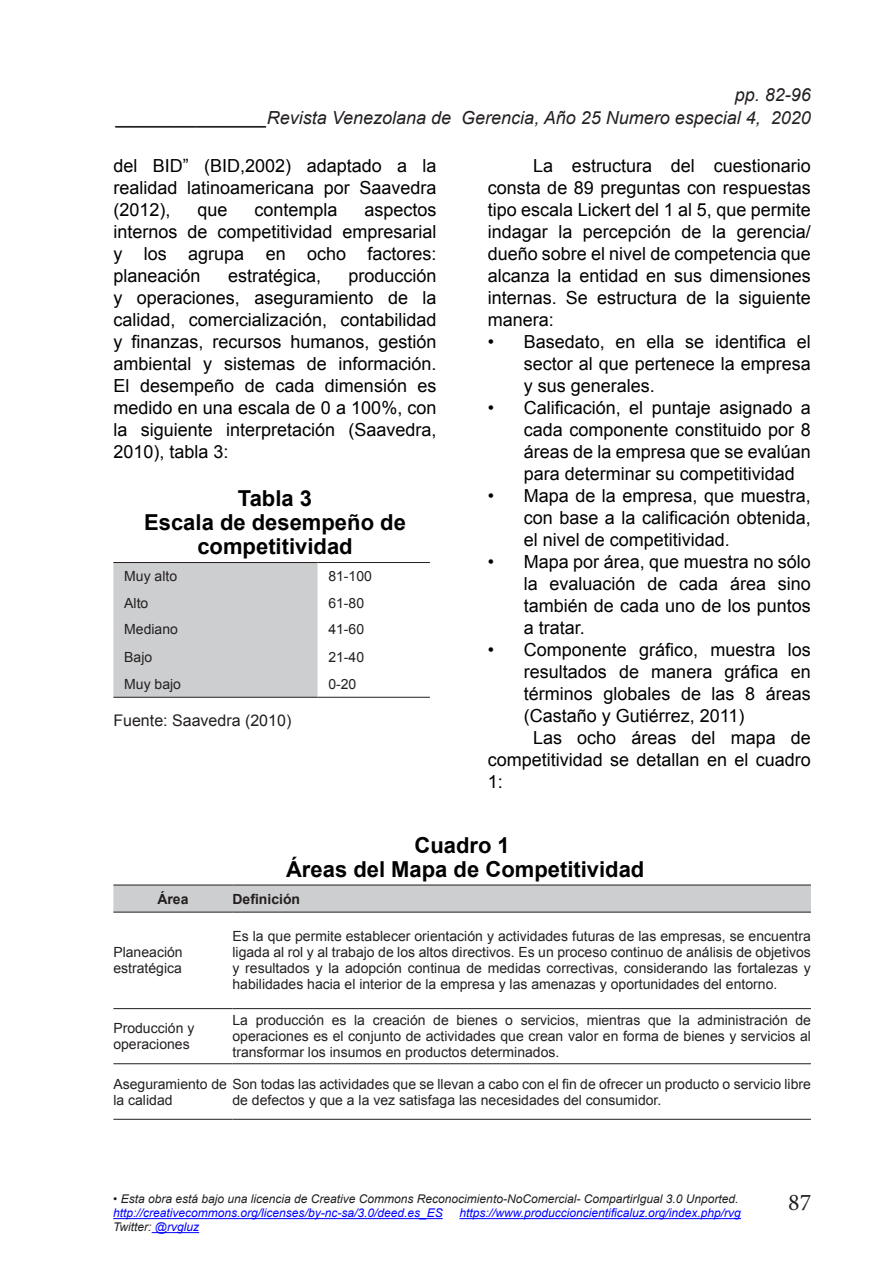
<style>
.page{position:relative;width:879px;height:1276px;background:#fff}
.page>*{position:absolute;margin:0;border:0;box-sizing:border-box;transform-origin:0 0}
.t1{font:24px "Minion Pro";color:#231f20}
.t2{font:700 22px/24px "Arial";color:#000;text-align:center}
.t3{font:18px/22px "Arial";color:#000;text-align:justify}
.t4{font:italic 18px "Arial";color:#231f20}
.t5{font:16px "Arial";color:#231f20}
.t6{font:14px/16px "Arial";color:#231f20}
.t7{font:700 14px "Arial";color:#231f20}
.t8{font:italic 12px "Arial";color:#231f20}
.t9{font:italic 12px "Arial";color:#00f}
.s1{color:#00f}
</style>
<div class="page">
<hr style="left:113px;top:1218px;width:330px;height:1px;background:#00f">
<hr style="left:459px;top:1218px;width:282px;height:1px;background:#00f">
<hr style="left:152px;top:1232px;width:47px;height:1px;background:#00f">
<div style="left:113px;top:563px;width:204px;height:134px;background:#cdced0"></div>
<hr style="left:113px;top:562px;width:204px;height:1px;background:#231f20">
<hr style="left:317px;top:562px;width:113px;height:1px;background:#231f20">
<hr style="left:113px;top:697px;width:204px;height:1px;background:#231f20">
<hr style="left:317px;top:697px;width:113px;height:1px;background:#231f20">
<div style="left:113px;top:885px;width:698px;height:26px;background:#cdced0"></div>
<hr style="left:113px;top:911px;width:119px;height:1px;background:#231f20">
<hr style="left:232px;top:911px;width:579px;height:1px;background:#231f20">
<hr style="left:113px;top:1008px;width:119px;height:1px;background:#231f20">
<hr style="left:232px;top:1008px;width:579px;height:1px;background:#231f20">
<hr style="left:113px;top:1063px;width:119px;height:1px;background:#231f20">
<hr style="left:232px;top:1063px;width:579px;height:1px;background:#231f20">
<hr style="left:113px;top:1118px;width:119px;height:1px;background:#231f20">
<hr style="left:232px;top:1118px;width:579px;height:1px;background:#231f20">
<hr style="left:113px;top:884px;width:119px;height:1px;background:#231f20">
<hr style="left:232px;top:884px;width:579px;height:1px;background:#231f20">
<p class="t4" style="left:735px;top:83px;width:78px">pp. 82-96</p>
<p class="t4" style="left:117px;top:106px;width:696px">_______________Revista Venezolana de Gerencia, Año 25 Numero especial 4, 2020</p>
<p class="t3" style="left:113px;top:155px;width:325px">del BID” (BID,2002) adaptado a la realidad latinoamericana por Saavedra (2012),</p>
<p class="t3" style="left:488px;top:155px;width:325px;text-indent:45px">La estructura del cuestionario consta de 89 preguntas con respuestas tipo escala Lickert del 1 al 5, que permite indagar la percepción de la gerencia/ dueño sobre el nivel de competencia que alcanza la entidad en sus dimensiones internas. Se estructura de la siguiente manera:</p>
<p class="t3" style="left:524px;top:331px;width:289px;text-indent:-36px">• Basedato, en ella se identifica el sector al que pertenece la empresa y sus generales.</p>
<p class="t3" style="left:524px;top:397px;width:289px;text-indent:-36px">• Calificación, el puntaje asignado a cada componente constituido por 8 áreas de la empresa que se evalúan para determinar su competitividad</p>
<p class="t3" style="left:524px;top:485px;width:289px;text-indent:-36px">• Mapa de la empresa, que muestra, con base a la calificación obtenida, el nivel de competitividad.</p>
<p class="t3" style="left:524px;top:551px;width:289px;text-indent:-36px">• Mapa por área, que muestra no sólo la evaluación de cada área sino también de cada uno de los puntos a tratar.</p>
<p class="t3" style="left:488px;top:639px;width:325px">• Componente gráfico, muestra los</p>
<p class="t3" style="left:524px;top:661px;width:289px">resultados de manera gráfica en</p>
<p class="t3" style="left:524px;top:683px;width:289px">términos globales de las 8 áreas</p>
<p class="t3" style="left:524px;top:705px;width:222px">(Castaño y Gutiérrez, 2011)</p>
<p class="t3" style="left:533px;top:727px;width:279px">Las ocho áreas del mapa de</p>
<p class="t3" style="left:488px;top:749px;width:325px">competitividad se detallan en el cuadro</p>
<p class="t3" style="left:488px;top:771px;width:17px">1:</p>
<p class="t3" style="left:197px;top:199px;width:32px">que</p>
<p class="t3" style="left:254px;top:199px;width:85px">contempla</p>
<p class="t3" style="left:113px;top:199px;width:325px;text-indent:251px">aspectos internos de competitividad empresarial y los agrupa en ocho factores: planeación</p>
<p class="t3" style="left:113px;top:265px;width:325px;text-indent:235px">producción y operaciones, aseguramiento de la calidad, comercialización, contabilidad y finanzas, recursos humanos, gestión ambiental y sistemas de información.<br>El desempeño de cada dimensión es medido en una escala de 0 a 100%, con la siguiente interpretación (Saavedra, 2010), tabla 3:</p>
<p class="t2" style="left:144px;top:487px;width:263px">Tabla 3<br>Escala de desempeño de competitividad</p>
<p class="t6" style="left:124px;top:569px;width:54px">Muy alto</p>
<p class="t6" style="left:328px;top:569px;width:45px">81-100</p>
<p class="t6" style="left:124px;top:595px;width:26px">Alto</p>
<p class="t6" style="left:328px;top:595px;width:37px">61-80</p>
<p class="t6" style="left:124px;top:621px;width:55px">Mediano</p>
<p class="t6" style="left:328px;top:621px;width:37px">41-60</p>
<p class="t6" style="left:124px;top:649px;width:30px">Bajo</p>
<p class="t6" style="left:328px;top:649px;width:37px">21-40</p>
<p class="t6" style="left:124px;top:676px;width:58px">Muy bajo</p>
<p class="t6" style="left:328px;top:676px;width:30px">0-20</p>
<p class="t5" style="left:113px;top:709px;width:179px">Fuente: Saavedra (2010)</p>
<p class="t3" style="left:228px;top:265px;width:95px">estratégica,</p>
<p class="t2" style="left:286px;top:833px;width:360px">Cuadro 1<br>Áreas del Mapa de Competitividad</p>
<p class="t7" style="left:157px;top:889px;width:33px">Área</p>
<p class="t7" style="left:232px;top:889px;width:69px">Definición</p>
<p class="t6" style="left:113px;top:944px;width:71px">Planeación estratégica</p>
<p class="t6" style="left:232px;top:928px;width:580px;text-align:justify">Es la que permite establecer orientación y actividades futuras de las empresas, se encuentra ligada al rol y al trabajo de los altos directivos. Es un proceso continuo de análisis de objetivos y resultados y la adopción continua de medidas correctivas, considerando las fortalezas y habilidades hacia el interior de la empresa y las amenazas y oportunidades del entorno.</p>
<p class="t6" style="left:113px;top:1020px;width:82px">Producción y operaciones</p>
<p class="t6" style="left:232px;top:1012px;width:580px;text-align:justify">La producción es la creación de bienes o servicios, mientras que la administración de operaciones es el conjunto de actividades que crean valor en forma de bienes y servicios al transformar los insumos en productos determinados.</p>
<p class="t6" style="left:113px;top:1076px;width:699px">Aseguramiento de Son todas las actividades que se llevan a cabo con el fin de ofrecer un producto o servicio libre la calidad</p>
<p class="t6" style="left:232px;top:1092px;width:430px">de defectos y que a la vez satisfaga las necesidades del consumidor.</p>
<p class="t8" style="left:113px;top:1191px;width:627px">• Esta obra está bajo una licencia de Creative Commons Reconocimiento-NoComercial- CompartirIgual 3.0 Unported.</p>
<p class="t9" style="left:113px;top:1205px;width:331px">http://creativecommons.org/licenses/by-nc-sa/3.0/deed.es_ES</p>
<p class="t9" style="left:459px;top:1205px;width:283px">https://www.produccioncientificaluz.org/index.php/rvg</p>
<p class="t8" style="left:113px;top:1219px;width:87px">Twitter: <span class="s1">@rvgluz</span></p>
<h1 class="t1" style="left:788px;top:1186px;width:25px">87</h1>
</div>
